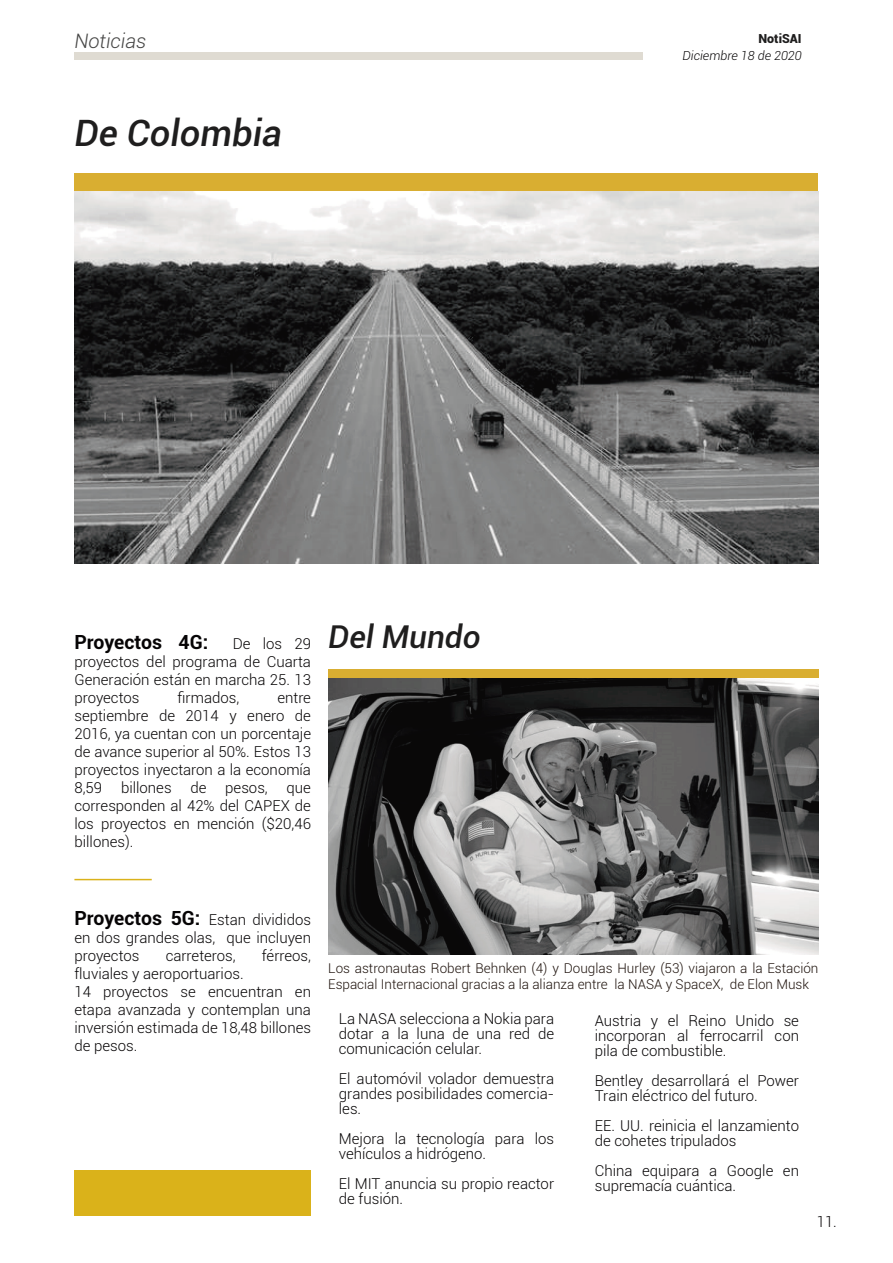
<style>
.page{position:relative;width:893px;height:1263px;background:#fff}
.page>*{position:absolute;margin:0;border:0;box-sizing:border-box;transform-origin:0 0}
.t1{font:italic 500 36.3px "Roboto";color:#1f1e1e}
.t2{font:italic 500 31.5px "Roboto";color:#1f1e1e}
.t3{font:italic 300 19.95px "Roboto";color:#464645}
.t4{font:700 19.5px "Roboto";color:#060405}
.t5{font:300 15px/18px "Roboto";color:#060405;text-align:justify}
.t6{font:300 13.5px/16.2px "Roboto";color:#1d110b}
.t7{font:italic 300 12.45px "Roboto";color:#060405}
.t8{font:900 12.45px "Roboto";color:#1f1e1e}
.s1{font-weight:700;font-size:19.5px}
</style>
<div class="page">
<div style="left:74px;top:52px;width:569px;height:8px;background:#dfdbd2"></div>
<div style="left:75px;top:173px;width:743px;height:18px;background:#d9ae31"></div>
<hr style="left:74px;top:879px;width:78px;height:1px;background:#dab21a">
<img style="left:74px;top:191px;width:744px;height:372px">
<div style="left:74px;top:1170px;width:237px;height:45px;background:#dab21a"></div>
<div style="left:328px;top:670px;width:490px;height:9px;background:#d9ae31"></div>
<img style="left:328px;top:679px;width:490px;height:276px">
<h3 class="t3" style="left:74px;top:27px;width:73px">Noticias</h3>
<h1 class="t1" style="left:74px;top:108px;width:209px">De Colombia</h1>
<p class="t8" style="left:758px;top:30px;width:45px">NotiSAI</p>
<p class="t7" style="left:682px;top:47px;width:121px">Diciembre 18 de 2020</p>
<h3 class="t4" style="left:74px;top:629px;width:135px">Proyectos 4G:</h3>
<p class="t5" style="left:74px;top:634px;width:238px;text-indent:158px">De los 29 proyectos del programa de Cuarta Generación están en marcha 25. 13 proyectos</p>
<p class="t5" style="left:178px;top:688px;width:63px">firmados,</p>
<p class="t5" style="left:74px;top:688px;width:238px;text-indent:203px">entre septiembre de 2014 y enero de 2016, ya cuentan con un porcentaje de avance superior al 50%. Estos 13 proyectos inyectaron a la economía 8,59</p>
<p class="t5" style="left:121px;top:778px;width:52px">billones</p>
<p class="t5" style="left:190px;top:778px;width:18px">de</p>
<p class="t5" style="left:225px;top:778px;width:44px">pesos,</p>
<p class="t5" style="left:74px;top:778px;width:238px;text-indent:212px">que corresponden al 42% del CAPEX de los proyectos en mención ($20,46 billones).</p>
<h2 class="t2" style="left:328px;top:615px;width:154px">Del Mundo</h2>
<p class="t5" style="left:74px;top:910px;width:238px"><span class="s1">Proyectos 5G:</span> Estan divididos en dos grandes olas, que incluyen proyectos</p>
<p class="t5" style="left:166px;top:946px;width:71px">carreteros,</p>
<p class="t5" style="left:262px;top:946px;width:51px">férreos,</p>
<p class="t5" style="left:74px;top:964px;width:238px;text-align:left">fluviales y aeroportuarios.<br>14 proyectos se encuentran en etapa avanzada y contemplan una inversión estimada de 18,48 billones de pesos.</p>
<p class="t6" style="left:328px;top:959px;width:492px">Los astronautas Robert Behnken (4) y Douglas Hurley (53) viajaron a la Estación<br>Espacial Internacional gracias a la alianza entre la NASA y SpaceX, de Elon Musk</p>
<p class="t5" style="left:339px;top:1011px;width:217px;line-height:15px">La NASA selecciona a Nokia para dotar a la luna de una red de comunicación celular.</p>
<p class="t5" style="left:339px;top:1071px;width:217px;line-height:15px">El automóvil volador demuestra grandes posibilidades comercia&shy;les.</p>
<p class="t5" style="left:339px;top:1131px;width:217px;line-height:15px">Mejora la tecnología para los vehículos a hidrógeno.</p>
<p class="t5" style="left:339px;top:1176px;width:217px;line-height:15px">El MIT anuncia su propio reactor de fusión.</p>
<p class="t5" style="left:595px;top:1012px;width:206px;line-height:15px">Austria y el Reino Unido se incorporan al ferrocarril con pila de combustible.</p>
<p class="t5" style="left:595px;top:1072px;width:206px;line-height:15px">Bentley desarrollará el Power<br>Train eléctrico del futuro.</p>
<p class="t5" style="left:595px;top:1117px;width:206px;line-height:15px">EE. UU. reinicia el lanzamiento de cohetes tripulados</p>
<p class="t5" style="left:595px;top:1162px;width:206px;line-height:15px">China equipara a Google en supremacía cuántica.</p>
<p class="t5" style="left:817px;top:1212px;width:22px">11.</p>
</div>
